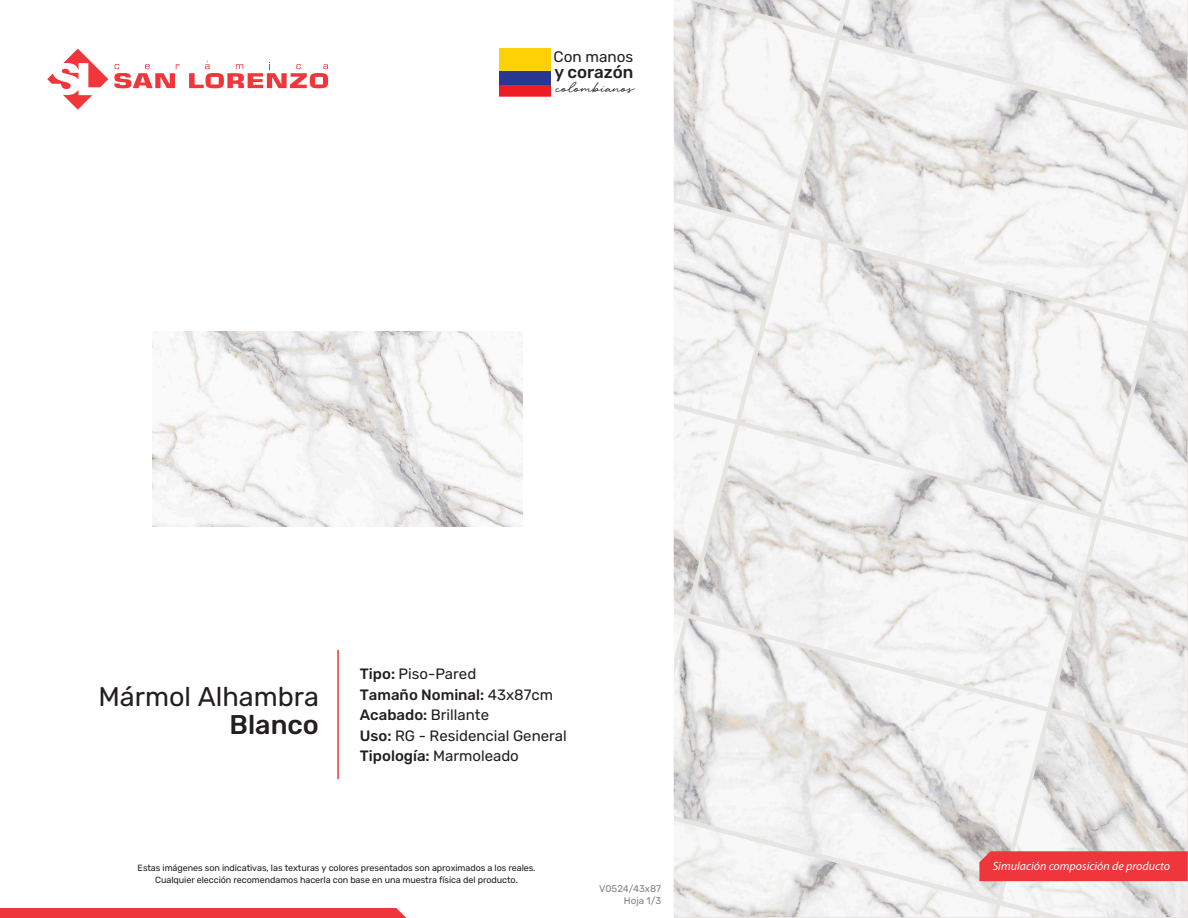
<style>
.page{position:relative;width:1188px;height:918px;background:#fff}
.page>*{position:absolute;margin:0;border:0;box-sizing:border-box;transform-origin:0 0}
.t1{font:29.55px "Retro Signature";color:#231f20}
.t2{font:27px "Rubik";color:#231f20}
.t3{font:500 27px "Rubik";color:#231f20}
.t4{font:500 17.4px "Rubik";color:#231f20}
.t5{font:15.3px "Rubik";color:#231f20}
.t6{font:15px/20.4px "Rubik";color:#231f20}
.t7{font:italic 12px "Myriad Pro";color:#fff}
.t8{font:9.75px/11.6px "Rubik";color:#808285;text-align:right}
.t9{font:9px/12px "Rubik";letter-spacing:-.005em;color:#231f20;text-align:center}
.s1{font-weight:500}
</style>
<div class="page">
<div style="left:0;top:908px;width:406px;height:10px;background:#ee363b"></div>
<svg style="left:500px;top:84px;width:51px;height:12px"></svg>
<div style="left:500px;top:71px;width:51px;height:13px;background:#283890"></div>
<svg style="left:500px;top:48px;width:51px;height:23px"></svg>
<svg style="left:47px;top:49px;width:61px;height:61px"></svg>
<svg style="left:189px;top:61px;width:139px;height:27px"></svg>
<svg style="left:114px;top:64px;width:66px;height:24px"></svg>
<hr style="left:337px;top:650px;width:2px;height:129px;background:#ee363b">
<img style="left:836px;top:5px;width:5px;height:28px">
<img style="left:841px;top:0;width:346px;height:40px">
<img style="left:791px;top:40px;width:396px;height:281px">
<img style="left:1152px;top:187px;width:35px;height:140px">
<img style="left:674px;top:0;width:162px;height:227px">
<img style="left:674px;top:618px;width:373px;height:282px">
<img style="left:1001px;top:712px;width:186px;height:205px">
<img style="left:674px;top:821px;width:322px;height:96px">
<img style="left:997px;top:905px;width:48px;height:12px">
<img style="left:674px;top:420px;width:61px;height:193px">
<img style="left:690px;top:425px;width:407px;height:282px">
<img style="left:1052px;top:520px;width:135px;height:223px">
<img style="left:1102px;top:327px;width:85px;height:210px">
<img style="left:674px;top:202px;width:111px;height:218px">
<img style="left:740px;top:233px;width:407px;height:281px">
<div style="left:979px;top:851px;width:209px;height:30px;background:#ee363b"></div>
<img style="left:153px;top:332px;width:370px;height:194px">
<h3 class="t5" style="left:554px;top:48px;width:81px">Con manos</h3>
<h1 class="t1" style="left:556px;top:71px;width:80px">colombianos</h1>
<h3 class="t4" style="left:554px;top:62px;width:81px">y corazón</h3>
<h2 class="t2" style="left:98px;top:682px;width:222px">Mármol Alhambra</h2>
<h2 class="t3" style="left:230px;top:710px;width:91px">Blanco</h2>
<h3 class="t6" style="left:360px;top:664px;width:208px"><span class="s1">Tipo:</span> Piso-Pared<br><span class="s1">Tamaño Nominal:</span> 43x87cm<br><span class="s1">Acabado:</span> Brillante<br><span class="s1">Uso:</span> RG - Residencial General<br><span class="s1">Tipología:</span> Marmoleado</h3>
<p class="t9" style="left:138px;top:862px;width:399px">Estas imágenes son indicativas, las texturas y colores presentados son aproximados a los reales.<br>Cualquier elección recomendamos hacerla con base en una muestra física del producto.</p>
<h3 class="t7" style="left:993px;top:859px;width:179px">Simulación composición de producto</h3>
<p class="t8" style="left:599px;top:884px;width:63px">V0524/43x87<br>Hoja 1/3</p>
</div>
